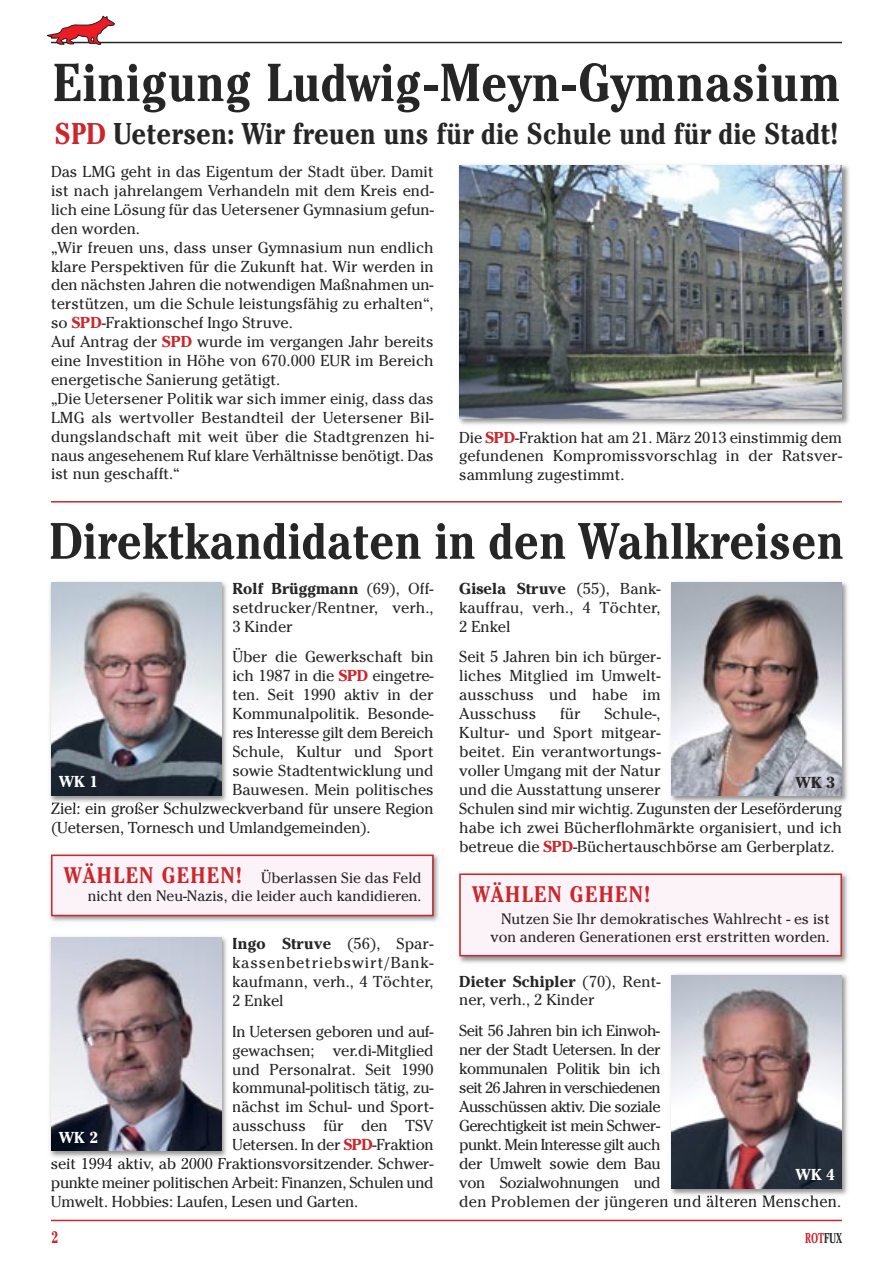
<style>
.page{position:relative;width:893px;height:1263px;background:#fff}
.page>*{position:absolute;margin:0;border:0;box-sizing:border-box;transform-origin:0 0}
.t1{font:700 condensed 53.25px "Cheltenham";color:#272627}
.t2{font:700 condensed 51px "Cheltenham";letter-spacing:-.005em;color:#272627}
.t3{font:700 condensed 30px "Cheltenham";letter-spacing:-.005em;color:#272627}
.t4{font:700 condensed 22.5px "Cheltenham";letter-spacing:.06em;color:#cc262b}
.t5{font:700 16.5px "Cheltenham";color:#cc262b;scale:.75 1}
.t6{font:15.75px/18.9px "Cheltenham";letter-spacing:-.005em;color:#272627;text-align:justify}
.t7{font:15.75px/18.9px "Cheltenham";letter-spacing:-.035em;color:#272627}
.t8{font:15.75px "Cheltenham";letter-spacing:-.025em;color:#272627}
.t9{font:700 15.75px "Cheltenham";color:#fff}
.t10{font:700 15.75px "Cheltenham";color:#272627}
.t11{font:15px/18px "Cheltenham";color:#272627;text-align:right}
.t12{font:700 condensed 14.25px "Cheltenham";color:#cc262b;scale:.75 1}
.s1{color:#cc262b}
.s2{font-weight:700;color:#cc262b}
.s3{font-weight:700}
.s4{font-weight:700;font-stretch:condensed;font-size:22.5px;color:#cc262b}
.s5{color:#272627}
</style>
<div class="page">
<hr style="left:51px;top:1220px;width:791px;height:1px;background:#cc262b">
<hr style="left:51px;top:42px;width:791px;height:1px;background:#272627">
<svg style="left:46px;top:16px;width:69px;height:29px"></svg>
<img style="left:459px;top:165px;width:390px;height:260px">
<img style="left:459px;top:166px;width:383px;height:253px">
<img style="left:50px;top:582px;width:183px;height:225px">
<img style="left:51px;top:802px;width:92px;height:5px">
<img style="left:51px;top:583px;width:170px;height:212px">
<img style="left:668px;top:582px;width:180px;height:225px">
<img style="left:672px;top:583px;width:170px;height:212px">
<img style="left:671px;top:974px;width:177px;height:225px">
<img style="left:672px;top:975px;width:170px;height:213px">
<img style="left:50px;top:937px;width:183px;height:225px">
<img style="left:52px;top:1158px;width:87px;height:4px">
<img style="left:51px;top:938px;width:170px;height:212px">
<hr style="left:51px;top:501px;width:791px;height:1px;background:#cc262b">
<img style="left:50px;top:854px;width:389px;height:68px">
<div style="left:53px;top:856px;width:379px;height:59px;background:#fcf3f9"></div>
<div style="left:51px;top:854px;width:383px;height:62px;border:2px solid #cc262b"></div>
<img style="left:459px;top:873px;width:389px;height:90px">
<div style="left:461px;top:875px;width:379px;height:80px;background:#fcf3f9"></div>
<div style="left:459px;top:873px;width:383px;height:83px;border:2px solid #cc262b"></div>
<h1 class="t1" style="left:53px;top:64px;width:789px">Einigung Ludwig-Meyn-Gymnasium</h1>
<h3 class="t3" style="left:55px;top:123px;width:785px"><span class="s1">SPD</span> Uetersen: Wir freuen uns für die Schule und für die Stadt!</h3>
<p class="t6" style="left:51px;top:164px;width:384px;text-align:left">Das LMG geht in das Eigentum der Stadt über. Damit ist nach jahrelangem Verhandeln mit dem Kreis end&shy;lich eine Lösung für das Uetersener Gymnasium gefun&shy;den worden.<br>„Wir freuen uns, dass unser Gymnasium nun endlich klare Perspektiven für die Zukunft hat. Wir werden in den nächsten Jahren die notwendigen Maßnahmen un&shy;terstützen, um die Schule leistungsfähig zu erhalten“, so <span class="s2">SPD</span>-Fraktionschef Ingo Struve.<br>Auf Antrag der <span class="s2">SPD</span> wurde im vergangen Jahr bereits eine Investition in Höhe von 670.000 EUR im Bereich energetische Sanierung getätigt.<br>„Die Uetersener Politik war sich immer einig, dass das LMG als wertvoller Bestandteil der Uetersener Bil&shy;dungslandschaft mit weit über die Stadtgrenzen hi&shy;naus angesehenem Ruf klare Verhältnisse benötigt. Das ist nun geschafft.“</p>
<p class="t6" style="left:459px;top:429px;width:384px">Die <span class="s2">SPD</span>-Fraktion hat am 21. März 2013 einstimmig dem gefundenen Kompromissvorschlag in der Ratsver&shy;sammlung zugestimmt.</p>
<h2 class="t2" style="left:49px;top:523px;width:796px">Direktkandidaten in den Wahlkreisen</h2>
<p class="t6" style="left:459px;top:580px;width:203px"><span class="s3">Gisela Struve</span> (55), Bank&shy;kauffrau, verh., 4 Töchter, 2 Enkel</p>
<p class="t6" style="left:459px;top:649px;width:203px">Seit 5 Jahren bin ich bürger&shy;liches Mitglied im Umwelt&shy;ausschuss und habe im Ausschuss</p>
<p class="t6" style="left:232px;top:580px;width:203px"><span class="s3">Rolf Brüggmann</span> (69), Off&shy;setdrucker/Rentner, verh., 3 Kinder</p>
<p class="t6" style="left:232px;top:649px;width:203px">Über die Gewerkschaft bin</p>
<p class="t6" style="left:232px;top:668px;width:203px">ich 1987 in die <span class="s2">SPD</span> eingetre-</p>
<p class="t6" style="left:232px;top:687px;width:203px">ten. Seit 1990 aktiv in der</p>
<p class="t6" style="left:232px;top:706px;width:203px">Kommunalpolitik. Besonde-</p>
<p class="t6" style="left:232px;top:725px;width:203px">res Interesse gilt dem Bereich</p>
<p class="t6" style="left:232px;top:744px;width:203px">Schule, Kultur und Sport</p>
<p class="t6" style="left:232px;top:762px;width:203px">sowie Stadtentwicklung und</p>
<p class="t6" style="left:232px;top:781px;width:203px">Bauwesen. Mein politisches</p>
<p class="t6" style="left:51px;top:800px;width:384px">Ziel: ein großer Schulzweckverband für unsere Region</p>
<p class="t6" style="left:51px;top:819px;width:321px">(Uetersen, Tornesch und Umlandgemeinden).</p>
<p class="t6" style="left:459px;top:706px;width:384px;text-align:left;text-indent:145px">Schule-,<br>Kultur- und Sport mitgear-<br>beitet. Ein verantwortungs-<br>voller Um gang mit der Natur<br>und die Ausstattung unserer<br>Schulen sind mir wichtig. Zugunsten der Leseförderung habe ich zwei Bücherflohmärkte organisiert, und ich betreue die <span class="s2">SPD</span>-Büchertauschbörse am Gerberplatz.</p>
<p class="t6" style="left:560px;top:706px;width:22px">für</p>
<p class="t9" style="left:59px;top:776px;width:41px">WK 1</p>
<p class="t10" style="left:796px;top:776px;width:41px">WK 3</p>
<p class="t11" style="left:64px;top:870px;width:359px"><span class="s4">WÄHLEN GEHEN!</span> Überlassen Sie das Feld nicht den Neu-Nazis, die leider auch kandidieren.</p>
<p class="t6" style="left:232px;top:936px;width:203px"><span class="s3">Ingo Struve</span> (56), Spar&shy;kassenbetriebswirt/Bank&shy;kaufmann, verh., 4 Töchter, 2 Enkel</p>
<p class="t6" style="left:232px;top:1023px;width:203px">In Uetersen geboren und auf-</p>
<p class="t6" style="left:232px;top:1042px;width:203px">gewachsen; ver.di-Mitglied</p>
<p class="t6" style="left:232px;top:1061px;width:203px">und Personalrat. Seit 1990</p>
<p class="t6" style="left:232px;top:1080px;width:203px">kommunal-politisch tätig, zu-</p>
<p class="t6" style="left:232px;top:1099px;width:203px">nächst im Schul- und Sport-</p>
<p class="t6" style="left:232px;top:1118px;width:203px">ausschuss für den TSV</p>
<p class="t6" style="left:232px;top:1137px;width:203px">Uetersen. In der <span class="s2">SPD</span>-Fraktion</p>
<p class="t6" style="left:51px;top:1156px;width:384px">seit 1994 aktiv, ab 2000 Fraktionsvorsitzender. Schwer-</p>
<p class="t8" style="left:51px;top:1177px;width:384px">punkte meiner politischen Arbeit: Finanzen, Schulen und</p>
<p class="t6" style="left:51px;top:1193px;width:309px">Umwelt. Hobbies: Laufen, Lesen und Garten.</p>
<p class="t9" style="left:59px;top:1131px;width:41px">WK 2</p>
<h3 class="t4" style="left:472px;top:886px;width:179px">WÄHLEN GEHEN!</h3>
<p class="t11" style="left:491px;top:912px;width:341px">Nutzen Sie Ihr demokratisches Wahlrecht - es ist von anderen Generationen erst erstritten worden.</p>
<p class="t6" style="left:459px;top:973px;width:203px"><span class="s3">Dieter Schipler</span> (70), Rent&shy;ner, verh., 2 Kinder</p>
<p class="t7" style="left:459px;top:1023px;width:384px">Seit 56 Jahren bin ich Einwoh-<br>ner der Stadt Uetersen. In der<br>kommunalen Politik bin ich<br>seit 26 Jahren in ver schie denen<br>Ausschüssen aktiv. Die soziale<br>Gerechtigkeit ist mein Schwer-<br>punkt. Mein Interesse gilt auch<br>der Umwelt sowie dem Bau<br>von Sozialwohnungen und<br>den Problemen der jüngeren und älteren Menschen.</p>
<p class="t9" style="left:796px;top:1169px;width:41px">WK 4</p>
<p class="t5" style="left:51px;top:1231px;width:11px">2</p>
<p class="t12" style="left:805px;top:1233px;width:51px">ROT<span class="s5">FUX</span></p>
</div>
